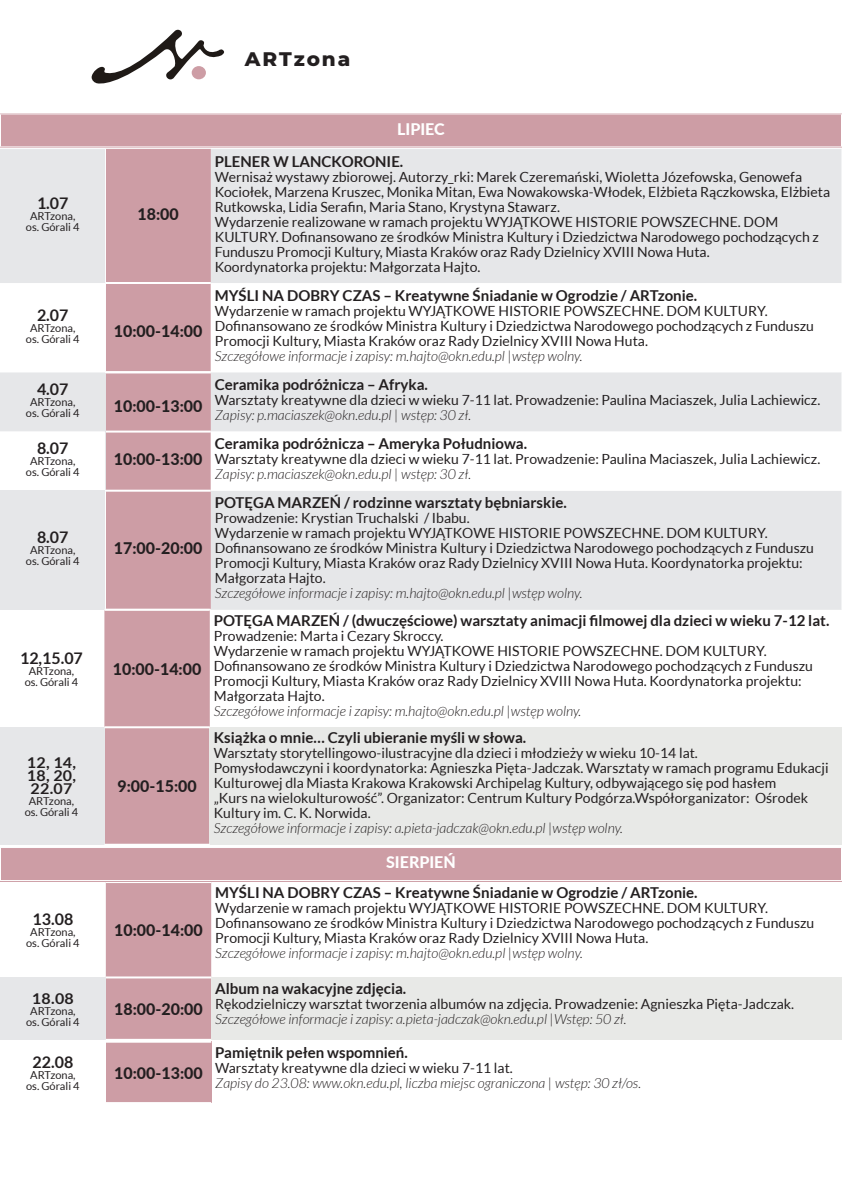
<style>
.page{position:relative;width:842px;height:1191px;background:#fff}
.page>*{position:absolute;margin:0;border:0;box-sizing:border-box;transform-origin:0 0}
.t1{font:800 20px "Montserrat";letter-spacing:.095em;color:#231f20}
.t2{font:800 16px "Lato";color:#231f20}
.t3{font:700 16px "Lato";color:#231f20}
.t4{font:800 16px "Lato";color:#fff}
.t5{font:700 15px "Lato";color:#231f20}
.t6{font:700 14.9px/13px "Lato";letter-spacing:.02em;color:#231f20;text-align:justify;scale:1.08 1}
.t7{font:14px/15px "Lato";color:#231f20}
.t8{font:italic 300 14px/15px "Lato";color:#231f20}
.t9{font:11px/11px "Lato";color:#231f20;text-align:center}
.s1{font-weight:300;font-style:italic}
.s2{font-weight:400;font-style:normal}
</style>
<div class="page">
<svg style="left:92px;top:30px;width:132px;height:54px"></svg>
<div style="left:0;top:149px;width:841px;height:134px;background:#e6e7e9"></div>
<div style="left:0;top:372px;width:841px;height:238px;background:#e6e7e9"></div>
<svg style="left:0;top:431px;width:841px;height:60px"></svg>
<div style="left:0;top:491px;width:105px;height:119px;background:#e6e7e9"></div>
<div style="left:104px;top:149px;width:107px;height:694px;background:#cd9da5"></div>
<div style="left:0;top:727px;width:104px;height:117px;background:#e6e7e9"></div>
<div style="left:210px;top:727px;width:632px;height:117px;background:#e8e9e7"></div>
<hr style="left:104px;top:609px;width:106px;height:2px;background:#fff">
<hr style="left:104px;top:726px;width:106px;height:2px;background:#fff">
<div style="left:106px;top:883px;width:105px;height:155px;background:#cd9da5"></div>
<div style="left:0;top:977px;width:106px;height:62px;background:#e6e7e9"></div>
<div style="left:211px;top:977px;width:631px;height:62px;background:#e8e9e7"></div>
<hr style="left:106px;top:976px;width:105px;height:2px;background:#fff">
<div style="left:106px;top:1041px;width:105px;height:62px;background:#cd9da5"></div>
<hr style="left:106px;top:1040px;width:105px;height:2px;background:#fff">
<hr style="left:106px;top:1102px;width:105px;height:2px;background:#fff">
<div style="left:0;top:113px;width:842px;height:34px;background:#cd9da5"></div>
<hr style="left:0;top:113px;width:842px;height:1px;background:#fff">
<hr style="left:0;top:114px;width:1px;height:32px;background:#fff">
<hr style="left:841px;top:114px;width:1px;height:32px;background:#fff">
<hr style="left:0;top:146px;width:842px;height:1px;background:#fff">
<div style="left:0;top:847px;width:842px;height:34px;background:#cd9da5"></div>
<hr style="left:0;top:847px;width:842px;height:1px;background:#fff">
<hr style="left:0;top:848px;width:1px;height:32px;background:#fff">
<hr style="left:841px;top:848px;width:1px;height:32px;background:#fff">
<hr style="left:0;top:880px;width:842px;height:1px;background:#fff">
<p class="t1" style="left:245px;top:45px;width:107px">ARTzona</p>
<p class="t3" style="left:37px;top:194px;width:33px">1.07</p>
<p class="t9" style="left:26px;top:210px;width:55px">ARTzona, os. Górali 4</p>
<p class="t2" style="left:137px;top:202px;width:43px">18:00</p>
<p class="t3" style="left:37px;top:306px;width:33px">2.07</p>
<p class="t9" style="left:26px;top:322px;width:55px">ARTzona, os. Górali 4</p>
<p class="t2" style="left:114px;top:319px;width:90px">10:00-14:00</p>
<p class="t3" style="left:37px;top:380px;width:33px">4.07</p>
<p class="t9" style="left:26px;top:397px;width:55px">ARTzona, os. Górali 4</p>
<p class="t2" style="left:114px;top:394px;width:90px">10:00-13:00</p>
<p class="t3" style="left:37px;top:439px;width:33px">8.07</p>
<p class="t9" style="left:26px;top:456px;width:55px">ARTzona, os. Górali 4</p>
<p class="t2" style="left:114px;top:447px;width:90px">10:00-13:00</p>
<p class="t3" style="left:37px;top:528px;width:33px">8.07</p>
<p class="t9" style="left:30px;top:545px;width:47px">ARTzona,</p>
<p class="t9" style="left:26px;top:556px;width:55px">os. Górali 4</p>
<p class="t2" style="left:114px;top:537px;width:90px">17:00-20:00</p>
<p class="t3" style="left:20px;top:649px;width:64px">12,15.07</p>
<p class="t9" style="left:25px;top:665px;width:55px">ARTzona, os. Górali 4</p>
<p class="t2" style="left:113px;top:657px;width:90px">10:00-14:00</p>
<p class="t6" style="left:27px;top:756px;width:47px">12, 14, 18, 20, 22.07</p>
<p class="t9" style="left:25px;top:796px;width:55px">ARTzona, os. Górali 4</p>
<p class="t2" style="left:117px;top:774px;width:81px">9:00-15:00</p>
<p class="t3" style="left:33px;top:910px;width:42px">13.08</p>
<p class="t9" style="left:26px;top:926px;width:55px">ARTzona, os. Górali 4</p>
<p class="t2" style="left:114px;top:918px;width:90px">10:00-14:00</p>
<p class="t6" style="left:32px;top:992px;width:40px">18.08</p>
<p class="t9" style="left:26px;top:1005px;width:55px">ARTzona, os. Górali 4</p>
<p class="t2" style="left:114px;top:997px;width:90px">18:00-20:00</p>
<p class="t3" style="left:33px;top:1052px;width:42px">22.08</p>
<p class="t9" style="left:26px;top:1069px;width:55px">ARTzona, os. Górali 4</p>
<p class="t2" style="left:114px;top:1061px;width:90px">10:00-13:00</p>
<p class="t4" style="left:397px;top:117px;width:49px">LIPIEC</p>
<p class="t5" style="left:215px;top:153px;width:190px">PLENER W LANCKORONIE.</p>
<p class="t7" style="left:215px;top:169px;width:617px">Wernisaż wystawy zbiorowej. Autorzy_rki: Marek Czeremański, Wioletta Józefowska, Genowefa Kociołek, Marzena Kruszec, Monika Mitan, Ewa Nowakowska-Włodek, Elżbieta Rączkowska, Elżbieta Rutkowska, Lidia Serafin, Maria Stano, Krystyna Stawarz.<br>Wydarzenie realizowane w ramach projektu WYJĄTKOWE HISTORIE POWSZECHNE. DOM KULTURY. Dofinansowano ze środków Ministra Kultury i Dziedzictwa Narodowego pochodzących z Funduszu Promocji Kultury, Miasta Kraków oraz Rady Dzielnicy XVIII Nowa Huta.<br>Koordynatorka projektu: Małgorzata Hajto.</p>
<p class="t5" style="left:215px;top:287px;width:484px">MYŚLI NA DOBRY CZAS – Kreatywne Śniadanie w Ogrodzie / ARTzonie.</p>
<p class="t7" style="left:215px;top:303px;width:601px">Wydarzenie w ramach projektu WYJĄTKOWE HISTORIE POWSZECHNE. DOM KULTURY.<br>Dofinansowano ze środków Ministra Kultury i Dziedzictwa Narodowego pochodzących z Funduszu Promocji Kultury, Miasta Kraków oraz Rady Dzielnicy XVIII Nowa Huta.<br><span class="s1">Szczegółowe informacje i zapisy: m.hajto@okn.edu.pl |wstęp wolny.</span></p>
<p class="t5" style="left:215px;top:376px;width:215px">Ceramika podróżnicza – Afryka.</p>
<p class="t7" style="left:215px;top:392px;width:607px">Warsztaty kreatywne dla dzieci w wieku 7-11 lat. Prowadzenie: Paulina Maciaszek, Julia Lachiewicz.<br><span class="s1">Zapisy: p.maciaszek@okn.edu.pl | wstęp: 30 zł.</span></p>
<p class="t5" style="left:215px;top:435px;width:314px">Ceramika podróżnicza – Ameryka Południowa.</p>
<p class="t7" style="left:215px;top:452px;width:607px">Warsztaty kreatywne dla dzieci w wieku 7-11 lat. Prowadzenie: Paulina Maciaszek, Julia Lachiewicz.<br><span class="s1">Zapisy: p.maciaszek@okn.edu.pl | wstęp: 30 zł.</span></p>
<p class="t5" style="left:215px;top:494px;width:354px">POTĘGA MARZEŃ / rodzinne warsztaty bębniarskie.</p>
<p class="t7" style="left:215px;top:511px;width:601px">Prowadzenie: Krystian Truchalski / Ibabu.<br>Wydarzenie w ramach projektu WYJĄTKOWE HISTORIE POWSZECHNE. DOM KULTURY.<br>Dofinansowano ze środków Ministra Kultury i Dziedzictwa Narodowego pochodzących z Funduszu Promocji Kultury, Miasta Kraków oraz Rady Dzielnicy XVIII Nowa Huta. Koordynatorka projektu:<br>Małgorzata Hajto.<br><span class="s1">Szczegółowe informacje i zapisy: m.hajto@okn.edu.pl |wstęp wolny.</span></p>
<p class="t5" style="left:214px;top:612px;width:617px">POTĘGA MARZEŃ / (dwuczęściowe) warsztaty animacji filmowej dla dzieci w wieku 7-12 lat.</p>
<p class="t7" style="left:214px;top:628px;width:601px">Prowadzenie: Marta i Cezary Skroccy.<br>Wydarzenie w ramach projektu WYJĄTKOWE HISTORIE POWSZECHNE. DOM KULTURY.<br>Dofinansowano ze środków Ministra Kultury i Dziedzictwa Narodowego pochodzących z Funduszu Promocji Kultury, Miasta Kraków oraz Rady Dzielnicy XVIII Nowa Huta. Koordynatorka projektu:<br>Małgorzata Hajto.</p>
<p class="t8" style="left:214px;top:704px;width:369px">Szczegółowe informacje i zapisy: m.hajto@okn.edu.pl |wstęp wolny.</p>
<p class="t5" style="left:214px;top:729px;width:314px">Książka o mnie… Czyli ubieranie myśli w słowa.</p>
<p class="t7" style="left:214px;top:745px;width:616px">Warsztaty storytellingowo-ilustracyjne dla dzieci i młodzieży w wieku 10-14 lat.<br>Pomysłodawczyni i koordynatorka: Agnieszka Pięta-Jadczak. Warsztaty w ramach programu Edukacji Kulturowej dla Miasta Krakowa Krakowski Archipelag Kultury, odbywającego się pod hasłem<br>„Kurs na wielokulturowość”. Organizator: Centrum Kultury Podgórza.Współorganizator: Ośrodek Kultury im. C. K. Norwida.</p>
<p class="t8" style="left:214px;top:821px;width:411px">Szczegółowe informacje i zapisy: a.pieta-jadczak@okn.edu.pl |wstęp wolny.</p>
<p class="t4" style="left:386px;top:850px;width:71px">SIERPIEŃ</p>
<p class="t5" style="left:215px;top:884px;width:484px">MYŚLI NA DOBRY CZAS – Kreatywne Śniadanie w Ogrodzie / ARTzonie.</p>
<p class="t7" style="left:215px;top:900px;width:601px">Wydarzenie w ramach projektu WYJĄTKOWE HISTORIE POWSZECHNE. DOM KULTURY.<br>Dofinansowano ze środków Ministra Kultury i Dziedzictwa Narodowego pochodzących z Funduszu Promocji Kultury, Miasta Kraków oraz Rady Dzielnicy XVIII Nowa Huta.<br><span class="s1">Szczegółowe informacje i zapisy: m.hajto@okn.edu.pl |wstęp wolny.</span></p>
<p class="t5" style="left:215px;top:979px;width:193px">Album na wakacyjne zdjęcia.</p>
<p class="t7" style="left:215px;top:996px;width:580px">Rękodzielniczy warsztat tworzenia albumów na zdjęcia. Prowadzenie: Agnieszka Pięta-Jadczak.<br><span class="s1">Szczegółowe informacje i zapisy: a.pieta-jadczak@okn.edu.pl |Wstęp: 50 zł.</span></p>
<p class="t5" style="left:215px;top:1043px;width:194px">Pamiętnik pełen wspomnień.</p>
<p class="t8" style="left:215px;top:1060px;width:427px"><span class="s2">Warsztaty kreatywne dla dzieci w wieku 7-11 lat.<br></span>Zapisy do 23.08: www.okn.edu.pl, liczba miejsc ograniczona | wstęp: 30 zł/os.</p>
</div>
